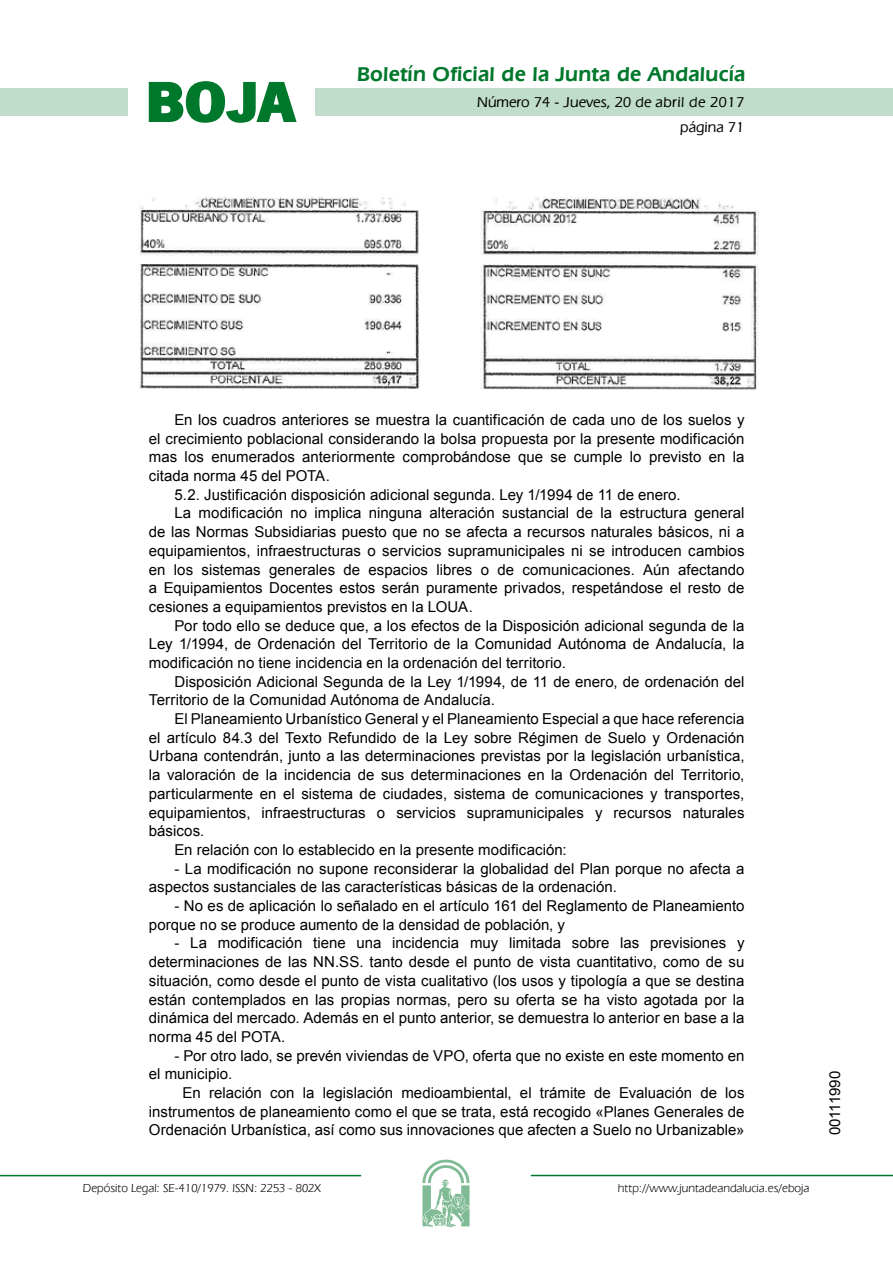
<style>
.page{position:relative;width:893px;height:1263px;background:#fff}
.page>*{position:absolute;margin:0;border:0;box-sizing:border-box;transform-origin:0 0}
.t1{font:700 57.75px "News Got T";color:#00782c;scale:1.14 1}
.t2{font:600 21px "Eras IT Cby BT";letter-spacing:.01em;color:#00782c}
.t3{font:15px/18.8px "Arial";color:#000}
.t4{font:500 15px/24.5px "Eras IT Cby BT";color:#000;text-align:right}
.t5{font:12px "Eras IT Cby BT";color:#000}
</style>
<div class="page">
<div style="left:315px;top:88px;width:577px;height:28px;background:#bfddca"></div>
<div style="left:0;top:88px;width:128px;height:28px;background:#bfddca"></div>
<hr style="left:0;top:1175px;width:361px;height:1px;background:#00782c">
<svg style="left:422px;top:1159px;width:47px;height:68px"></svg>
<hr style="left:531px;top:1175px;width:361px;height:1px;background:#00782c">
<svg style="left:148px;top:81px;width:149px;height:42px"></svg>
<img style="left:140px;top:197px;width:618px;height:193px">
<h1 class="t1" style="left:145px;top:68px;width:133px">BOJA</h1>
<h2 class="t2" style="left:357px;top:62px;width:390px">Boletín Oficial de la Junta de Andalucía</h2>
<p class="t4" style="left:477px;top:90px;width:269px">Número 74 - Jueves, 20 de abril de 2017 página 71</p>
<p class="t3" style="left:174px;top:410px;width:571px">En los cuadros anteriores se muestra la cuantificación de cada uno de los suelos y</p>
<p class="t3" style="left:149px;top:429px;width:597px">el crecimiento poblacional considerando la bolsa propuesta por la presente modificación</p>
<p class="t3" style="left:149px;top:448px;width:597px">mas los enumerados anteriormente comprobándose que se cumple lo previsto en la</p>
<p class="t3" style="left:149px;top:467px;width:182px">citada norma 45 del POTA.</p>
<p class="t3" style="left:174px;top:485px;width:507px">5.2. Justificación disposición adicional segunda. Ley 1/1994 de 11 de enero.</p>
<p class="t3" style="left:174px;top:504px;width:571px">La modificación no implica ninguna alteración sustancial de la estructura general</p>
<p class="t3" style="left:149px;top:523px;width:597px">de las Normas Subsidiarias puesto que no se afecta a recursos naturales básicos, ni a</p>
<p class="t3" style="left:149px;top:541px;width:597px">equipamientos, infraestructuras o servicios supramunicipales ni se introducen cambios</p>
<p class="t3" style="left:149px;top:560px;width:597px">en los sistemas generales de espacios libres o de comunicaciones. Aún afectando</p>
<p class="t3" style="left:149px;top:579px;width:597px">a Equipamientos Docentes estos serán puramente privados, respetándose el resto de</p>
<p class="t3" style="left:149px;top:597px;width:325px">cesiones a equipamientos previstos en la LOUA.</p>
<p class="t3" style="left:174px;top:616px;width:571px">Por todo ello se deduce que, a los efectos de la Disposición adicional segunda de la</p>
<p class="t3" style="left:149px;top:635px;width:597px">Ley 1/1994, de Ordenación del Territorio de la Comunidad Autónoma de Andalucía, la</p>
<p class="t3" style="left:149px;top:654px;width:418px">modificación no tiene incidencia en la ordenación del territorio.</p>
<p class="t3" style="left:174px;top:672px;width:571px">Disposición Adicional Segunda de la Ley 1/1994, de 11 de enero, de ordenación del</p>
<p class="t3" style="left:149px;top:691px;width:347px">Territorio de la Comunidad Autónoma de Andalucía.</p>
<p class="t3" style="left:174px;top:710px;width:571px">El Planeamiento Urbanístico General y el Planeamiento Especial a que hace referencia</p>
<p class="t3" style="left:149px;top:728px;width:597px">el artículo 84.3 del Texto Refundido de la Ley sobre Régimen de Suelo y Ordenación</p>
<p class="t3" style="left:149px;top:747px;width:597px">Urbana contendrán, junto a las determinaciones previstas por la legislación urbanística,</p>
<p class="t3" style="left:149px;top:766px;width:597px">la valoración de la incidencia de sus determinaciones en la Ordenación del Territorio,</p>
<p class="t3" style="left:149px;top:784px;width:597px">particularmente en el sistema de ciudades, sistema de comunicaciones y transportes,</p>
<p class="t3" style="left:149px;top:803px;width:597px">equipamientos, infraestructuras o servicios supramunicipales y recursos naturales</p>
<p class="t3" style="left:149px;top:822px;width:57px">básicos.</p>
<p class="t3" style="left:174px;top:840px;width:393px">En relación con lo establecido en la presente modificación:</p>
<p class="t3" style="left:149px;top:859px;width:597px;text-indent:26px">- La modificación no supone reconsiderar la globalidad del Plan porque no afecta a aspectos sustanciales de las características básicas de la ordenación.</p>
<p class="t3" style="left:149px;top:897px;width:597px;text-indent:26px">- No es de aplicación lo señalado en el artículo 161 del Reglamento de Planeamiento porque no se produce aumento de la densidad de población, y</p>
<p class="t3" style="left:149px;top:934px;width:597px;text-align:justify;text-indent:26px">- La modificación tiene una incidencia muy limitada sobre las previsiones y determinaciones de las NN.SS. tanto desde el punto de vista cuantitativo, como de su situación, como desde el punto de vista cualitativo (los usos y tipología a que se destina están contemplados en las propias normas, pero su oferta se ha visto agotada por la dinámica del mercado. Además en el punto anterior, se demuestra lo anterior en base a la norma 45 del POTA.</p>
<p class="t3" style="left:149px;top:1046px;width:597px;text-indent:26px">- Por otro lado, se prevén viviendas de VPO, oferta que no existe en este momento en el municipio.</p>
<p class="t3" style="left:149px;top:1084px;width:597px;text-align:justify;text-indent:34px">En relación con la legislación medioambiental, el trámite de Evaluación de los instrumentos de planeamiento como el que se trata, está recogido «Planes Generales de Ordenación Urbanística, así como sus innovaciones que afecten a Suelo no Urbanizable»</p>
<p class="t5" style="left:83px;top:1181px;width:239px">Depósito Legal: SE-410/1979. ISSN: 2253 - 802X</p>
<p class="t5" style="left:618px;top:1181px;width:193px">http://www.juntadeandalucia.es/eboja</p>
<p class="t3" style="left:825px;top:1135px;width:66px;rotate:-90deg">00111990</p>
</div>
